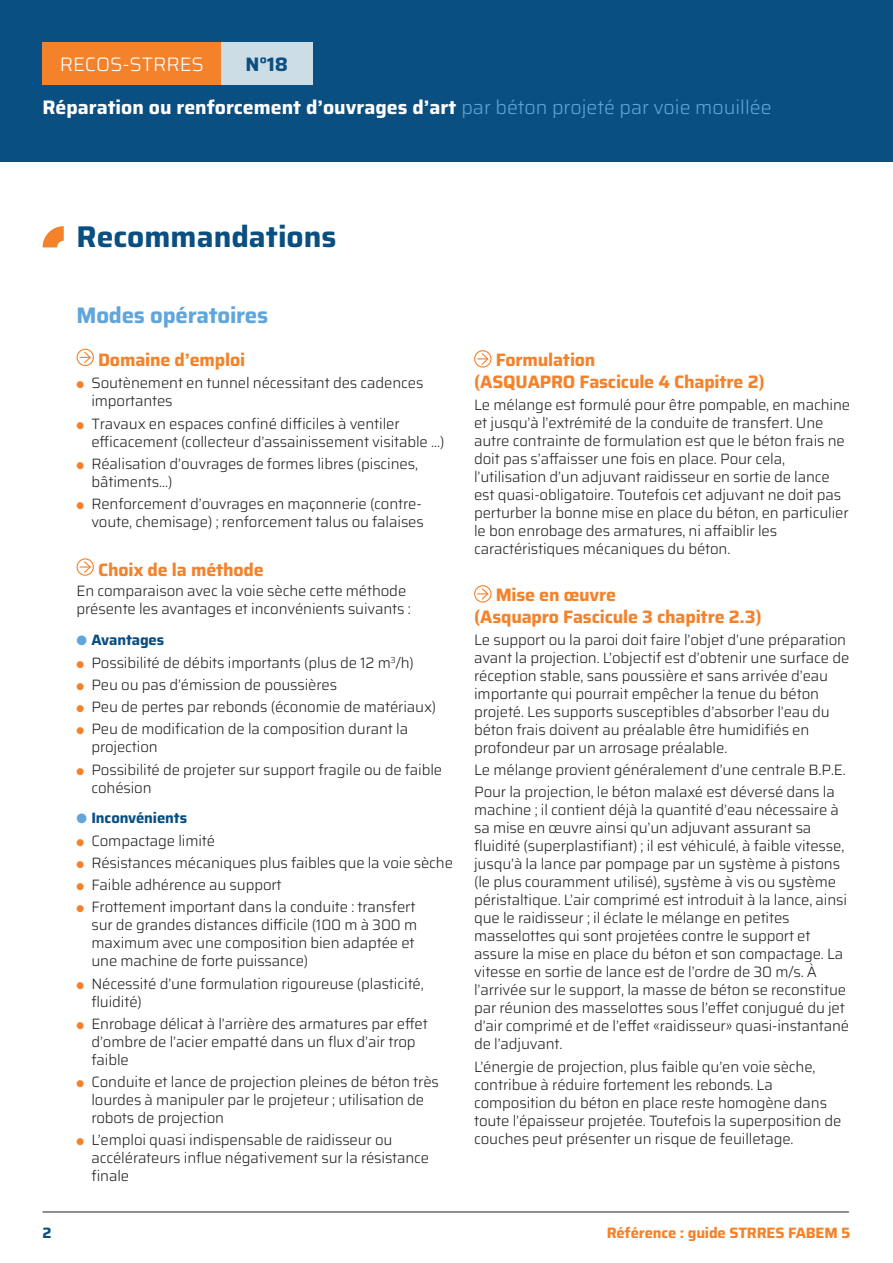
<style>
.page{position:relative;width:893px;height:1263px;background:#fff}
.page>*{position:absolute;margin:0;border:0;box-sizing:border-box;transform-origin:0 0}
.t1{font:700 30px "Saira";color:#0a4f82}
.N1_TITRE_blu_clair{font:700 22.5px "Saira";letter-spacing:-.01em;color:#61a6da}
.t2{font:700 19.5px "Saira";color:#fff}
.t3{font:300 19.5px "Saira";color:#fff}
.t4{font:700 19.5px "Saira";color:#0a4f82}
.N4_Flech_Ss_titre_Or{font:700 18px/21.6px "Saira";letter-spacing:-.01em;color:#f4822b}
.N2_Text{font:300 15px/18px "Saira";letter-spacing:-.01em;color:#231f20}
.t5{font:700 15px "Saira";letter-spacing:-.01em;color:#f4822b}
.t6{font:700 15px "Saira";letter-spacing:-.01em;color:#0a4f82}
.s1{font-weight:300;color:#61a6da}
.s2{color:#f4822b}
.s3{color:#61a6da}
</style>
<div class="page">
<div style="left:0;top:0;width:893px;height:162px;background:#0a4f82"></div>
<div style="left:43px;top:43px;width:178px;height:42px;background:#f4822b"></div>
<div style="left:221px;top:43px;width:92px;height:42px;background:#cddde6"></div>
<hr style="left:43px;top:1212px;width:806px;height:1px;background:#231f20">
<svg style="left:43px;top:226px;width:21px;height:21px"></svg>
<div style="left:77px;top:349px;width:17px;height:17px;border:1px solid #f4822b;border-radius:50%"></div>
<svg style="left:80px;top:351px;width:12px;height:13px"></svg>
<div style="left:77px;top:558px;width:17px;height:18px;border:1px solid #f4822b;border-radius:50%"></div>
<svg style="left:80px;top:560px;width:12px;height:14px"></svg>
<div style="left:474px;top:350px;width:17px;height:18px;border:1px solid #f4822b;border-radius:50%"></div>
<svg style="left:478px;top:352px;width:11px;height:14px"></svg>
<svg style="left:475px;top:586px;width:16px;height:16px"></svg>
<div style="left:474px;top:585px;width:17px;height:17px;border:1px solid #f4822b;border-radius:50%"></div>
<svg style="left:478px;top:587px;width:11px;height:14px"></svg>
<h3 class="t3" style="left:60px;top:48px;width:145px">RECOS-STRRES</h3>
<h3 class="t4" style="left:245px;top:48px;width:44px">N°18</h3>
<h3 class="t2" style="left:43px;top:92px;width:731px">Réparation ou renforcement d’ouvrages d’art <span class="s1">par béton projeté par voie mouillée</span></h3>
<p class="t1" style="left:77px;top:212px;width:261px">Recommandations</p>
<p class="N1_TITRE_blu_clair" style="left:77px;top:297px;width:193px">Modes opératoires</p>
<p class="N4_Flech_Ss_titre_Or" style="left:98px;top:348px;width:149px">Domaine d’emploi</p>
<p class="N2_Text" style="left:91px;top:374px;width:333px;text-indent:-15px"><span class="s2">●</span> Soutènement en tunnel nécessitant des cadences importantes</p>
<p class="N2_Text" style="left:91px;top:414px;width:354px;text-indent:-15px"><span class="s2">●</span> Travaux en espaces confiné difficiles à ventiler efficacement (collecteur d’assainissement visitable …)</p>
<p class="N2_Text" style="left:91px;top:454px;width:328px;text-indent:-15px"><span class="s2">●</span> Réalisation d’ouvrages de formes libres (piscines, bâtiments…)</p>
<p class="N2_Text" style="left:77px;top:494px;width:349px;text-align:right"><span class="s2">●</span> Renforcement d’ouvrages en maçonnerie (contre&shy;voute, chemisage) ; renforcement talus ou falaises</p>
<p class="N4_Flech_Ss_titre_Or" style="left:98px;top:558px;width:167px">Choix de la méthode</p>
<p class="N2_Text" style="left:77px;top:582px;width:336px">En comparaison avec la voie sèche cette méthode présente les avantages et inconvénients suivants :</p>
<p class="t6" style="left:77px;top:628px;width:89px"><span class="s3">●</span> Avantages</p>
<p class="N2_Text" style="left:77px;top:653px;width:339px"><span class="s2">●</span> Possibilité de débits importants (plus de 12 m<sup>3</sup>/h)</p>
<p class="N2_Text" style="left:77px;top:675px;width:262px"><span class="s2">●</span> Peu ou pas d’émission de poussières</p>
<p class="N2_Text" style="left:77px;top:697px;width:361px"><span class="s2">●</span> Peu de pertes par rebonds (économie de matériaux)</p>
<p class="N2_Text" style="left:91px;top:719px;width:318px;text-indent:-15px"><span class="s2">●</span> Peu de modification de la composition durant la projection</p>
<p class="N2_Text" style="left:91px;top:760px;width:352px;text-indent:-15px"><span class="s2">●</span> Possibilité de projeter sur support fragile ou de faible cohésion</p>
<p class="t6" style="left:77px;top:806px;width:112px"><span class="s3">●</span> Inconvénients</p>
<p class="N2_Text" style="left:77px;top:831px;width:140px"><span class="s2">●</span> Compactage limité</p>
<p class="N2_Text" style="left:77px;top:853px;width:378px"><span class="s2">●</span> Résistances mécaniques plus faibles que la voie sèche</p>
<p class="N2_Text" style="left:77px;top:875px;width:207px"><span class="s2">●</span> Faible adhérence au support</p>
<p class="N2_Text" style="left:91px;top:897px;width:327px;text-indent:-15px"><span class="s2">●</span> Frottement important dans la conduite : transfert sur de grandes distances difficile (100 m à 300 m maximum avec une composition bien adaptée et une machine de forte puissance)</p>
<p class="N2_Text" style="left:91px;top:974px;width:334px;text-indent:-15px"><span class="s2">●</span> Nécessité d’une formulation rigoureuse (plasticité, fluidité)</p>
<p class="N2_Text" style="left:91px;top:1014px;width:338px;text-indent:-15px"><span class="s2">●</span> Enrobage délicat à l’arrière des armatures par effet d’ombre de l’acier empatté dans un flux d’air trop faible</p>
<p class="N2_Text" style="left:91px;top:1072px;width:349px;text-indent:-15px"><span class="s2">●</span> Conduite et lance de projection pleines de béton très lourdes à manipuler par le projeteur ; utilisation de robots de projection</p>
<p class="N2_Text" style="left:91px;top:1130px;width:339px;text-indent:-15px"><span class="s2">●</span> L’emploi quasi indispensable de raidisseur ou accélérateurs influe négativement sur la résistance finale</p>
<p class="N4_Flech_Ss_titre_Or" style="left:474px;top:348px;width:292px;text-indent:22px">Formulation<br>(ASQUAPRO Fascicule 4 Chapitre 2)</p>
<p class="N2_Text" style="left:474px;top:395px;width:377px">Le mélange est formulé pour être pompable, en machine et jusqu’à l’extrémité de la conduite de transfert. Une autre contrainte de formulation est que le béton frais ne doit pas s’affaisser une fois en place. Pour cela, l’utilisation d’un adjuvant raidisseur en sortie de lance est quasi-obligatoire. Toutefois cet adjuvant ne doit pas perturber la bonne mise en place du béton, en particulier le bon enrobage des armatures, ni affaiblir les caractéristiques mécaniques du béton.</p>
<p class="N4_Flech_Ss_titre_Or" style="left:474px;top:583px;width:289px;text-indent:22px">Mise en œuvre<br>(Asquapro Fascicule 3 chapitre 2.3)</p>
<p class="N2_Text" style="left:474px;top:630px;width:377px">Le support ou la paroi doit faire l’objet d’une préparation avant la projection. L’objectif est d’obtenir une surface de réception stable, sans poussière et sans arrivée d’eau importante qui pourrait empêcher la tenue du béton projeté. Les supports susceptibles d’absorber l’eau du béton frais doivent au préalable être humidifiés en profondeur par un arrosage préalable.</p>
<p class="N2_Text" style="left:474px;top:760px;width:373px">Le mélange provient généralement d’une centrale B.P.E.</p>
<p class="N2_Text" style="left:474px;top:783px;width:377px">Pour la projection, le béton malaxé est déversé dans la machine ; il contient déjà la quantité d’eau nécessaire à sa mise en œuvre ainsi qu’un adjuvant assurant sa fluidité (superplastifiant) ; il est véhiculé, à faible vitesse, jusqu’à la lance par pompage par un système à pistons (le plus couramment utilisé), système à vis ou système péristaltique. L’air comprimé est introduit à la lance, ainsi que le raidisseur ; il éclate le mélange en petites masselottes qui sont projetées contre le support et assure la mise en place du béton et son compactage. La vitesse en sortie de lance est de l’ordre de 30 m/s. À l’arrivée sur le support, la masse de béton se reconstitue par réunion des masselottes sous l’effet conjugué du jet d’air comprimé et de l’effet «raidisseur» quasi-instantané de l’adjuvant.</p>
<p class="N2_Text" style="left:474px;top:1057px;width:369px">L’énergie de projection, plus faible qu’en voie sèche, contribue à réduire fortement les rebonds. La composition du béton en place reste homogène dans toute l’épaisseur projetée. Toutefois la superposition de couches peut présenter un risque de feuilletage.</p>
<p class="t6" style="left:43px;top:1220px;width:11px">2</p>
<p class="t5" style="left:607px;top:1220px;width:245px">Référence : guide STRRES FABEM 5</p>
</div>
